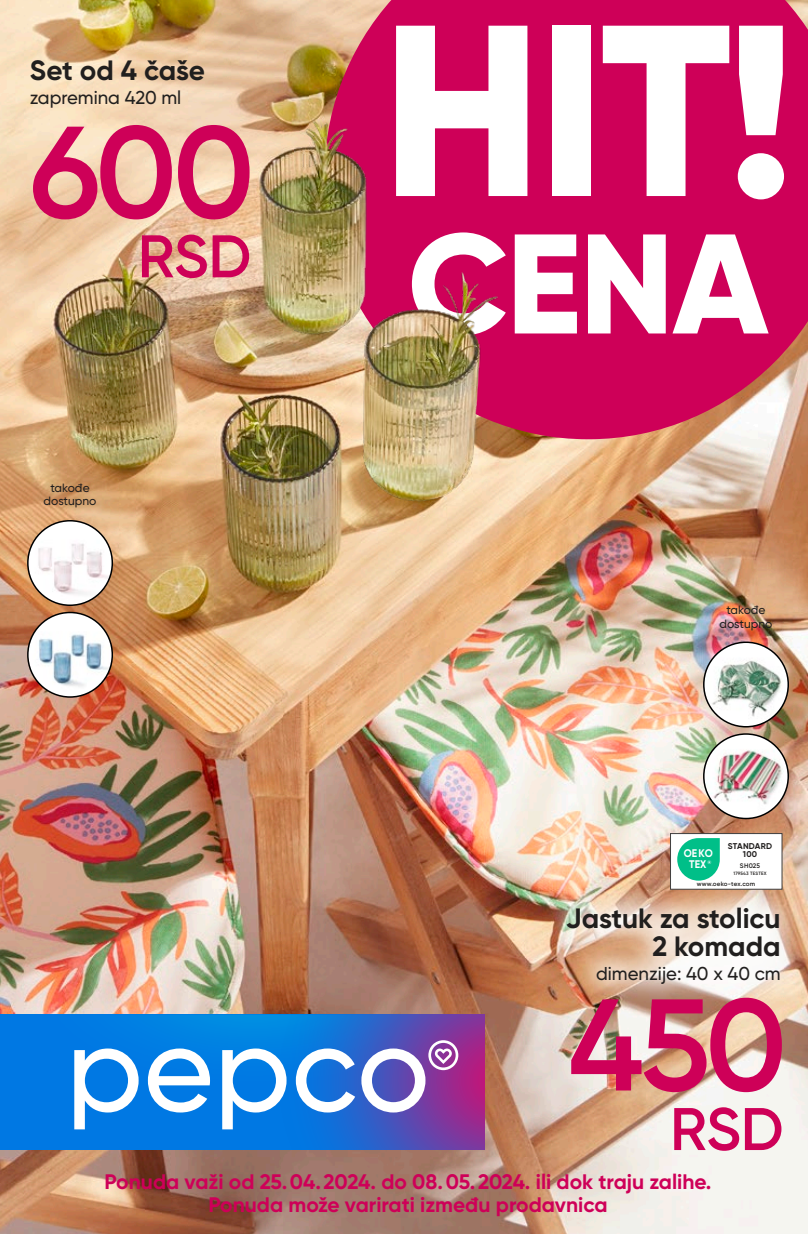
<style>
.page{position:relative;width:808px;height:1234px;background:#fff}
.page>*{position:absolute;margin:0;border:0;box-sizing:border-box;transform-origin:0 0}
.t1{font:800 243.15px "Gilroy";color:#fff}
.t2{font:800 141.3px "Gilroy";color:#fff}
.t3{font:600 130.05px "Gilroy";letter-spacing:-.04em;color:#ce0058}
.t4{font:600 60px "Gilroy";letter-spacing:-.005em;color:#ce0058}
.t5{font:700 27.9px/27.9px "Gilroy";color:#211f1e;text-align:right}
.t6{font:700 21px/22.5px "Gilroy";color:#ce0058;text-align:center}
.t7{font:500 18.6px "Gilroy";color:#211f1e}
.t8{font:500 12px/13.5px "Gilroy";color:#211f1e;text-align:center}
.t9{font:700 11.1px/10.9px "Gilroy";color:#fff;text-align:center;scale:.92 1}
.t10{font:700 8.4px/8.7px "Gilroy";letter-spacing:.03em;color:#211f1e;text-align:center}
.t11{font:600 6.6px "Gilroy";letter-spacing:.025em;color:#211f1e}
.t12{font:600 6.3px "Gilroy";letter-spacing:.03em;color:#211f1e}
.t13{font:700 4.95px "Gilroy";color:#fff}
.t14{font:600 4.8px "Gilroy";letter-spacing:.03em;color:#211f1e}
</style>
<div class="page">
<img style="left:0;top:0;width:808px;height:1233px">
<img style="left:28px;top:614px;width:84px;height:81px">
<div style="left:27px;top:611px;width:86px;height:86px;border:2px solid #000;border-radius:50%"></div>
<img style="left:28px;top:522px;width:84px;height:81px">
<div style="left:27px;top:520px;width:86px;height:86px;border:2px solid #000;border-radius:50%"></div>
<svg style="left:325px;top:0;width:483px;height:77px;background:#cf115d"></svg>
<img style="left:295px;top:77px;width:513px;height:435px">
<img style="left:706px;top:642px;width:80px;height:84px">
<div style="left:703px;top:641px;width:86px;height:86px;border:2px solid #000;border-radius:50%"></div>
<img style="left:706px;top:733px;width:80px;height:85px">
<div style="left:703px;top:733px;width:86px;height:86px;border:2px solid #000;border-radius:50%"></div>
<div style="left:0;top:1014px;width:484px;height:135px;background:#0078e3"></div>
<svg style="left:74px;top:1014px;width:410px;height:135px"></svg>
<div style="left:538px;top:875px;width:256px;height:119px;background:#fff;opacity:.75"></div>
<div style="left:545px;top:883px;width:258px;height:122px;background:#fff;opacity:.9"></div>
<div style="left:670px;top:832px;width:112px;height:57px;background:#fff;border:1px solid #413f3f"></div>
<div style="left:677px;top:837px;width:43px;height:43px;background:#00bf88;border-radius:21px"></div>
<h3 class="t5" style="left:30px;top:56px;width:177px">Set od 4 čaše</h3>
<p class="t7" style="left:30px;top:86px;width:153px">zapremina 420 ml</p>
<h3 class="t3" style="left:30px;top:91px;width:226px">600</h3>
<h3 class="t4" style="left:138px;top:219px;width:115px">RSD</h3>
<p class="t8" style="left:44px;top:480px;width:54px">takođe dostupno</p>
<h1 class="t1" style="left:381px;top:-42px;width:415px">HIT!</h1>
<h2 class="t2" style="left:408px;top:195px;width:362px">CENA</h2>
<p class="t8" style="left:720px;top:603px;width:54px">takođe dostupno</p>
<p class="t10" style="left:728px;top:841px;width:46px">STANDARD<br>100</p>
<p class="t11" style="left:740px;top:861px;width:22px">SH025</p>
<p class="t14" style="left:733px;top:869px;width:35px">179543 TESTEX</p>
<p class="t12" style="left:697px;top:879px;width:60px">www.oeko-tex.com</p>
<p class="t9" style="left:684px;top:847px;width:33px">OEKO<br>TEX</p>
<p class="t13" style="left:708px;top:858px;width:5px">®</p>
<h3 class="t5" style="left:566px;top:903px;width:216px">Jastuk za stolicu<br>2 komada</h3>
<p class="t7" style="left:596px;top:961px;width:186px">dimenzije: 40 x 40 cm</p>
<h3 class="t3" style="left:568px;top:964px;width:220px">450</h3>
<h3 class="t4" style="left:670px;top:1091px;width:115px">RSD</h3>
<p class="t6" style="left:105px;top:1169px;width:608px">Ponuda važi od 25.04.2024. do 08.05.2024. ili dok traju zalihe.<br>Ponuda može varirati između prodavnica</p>
</div>
